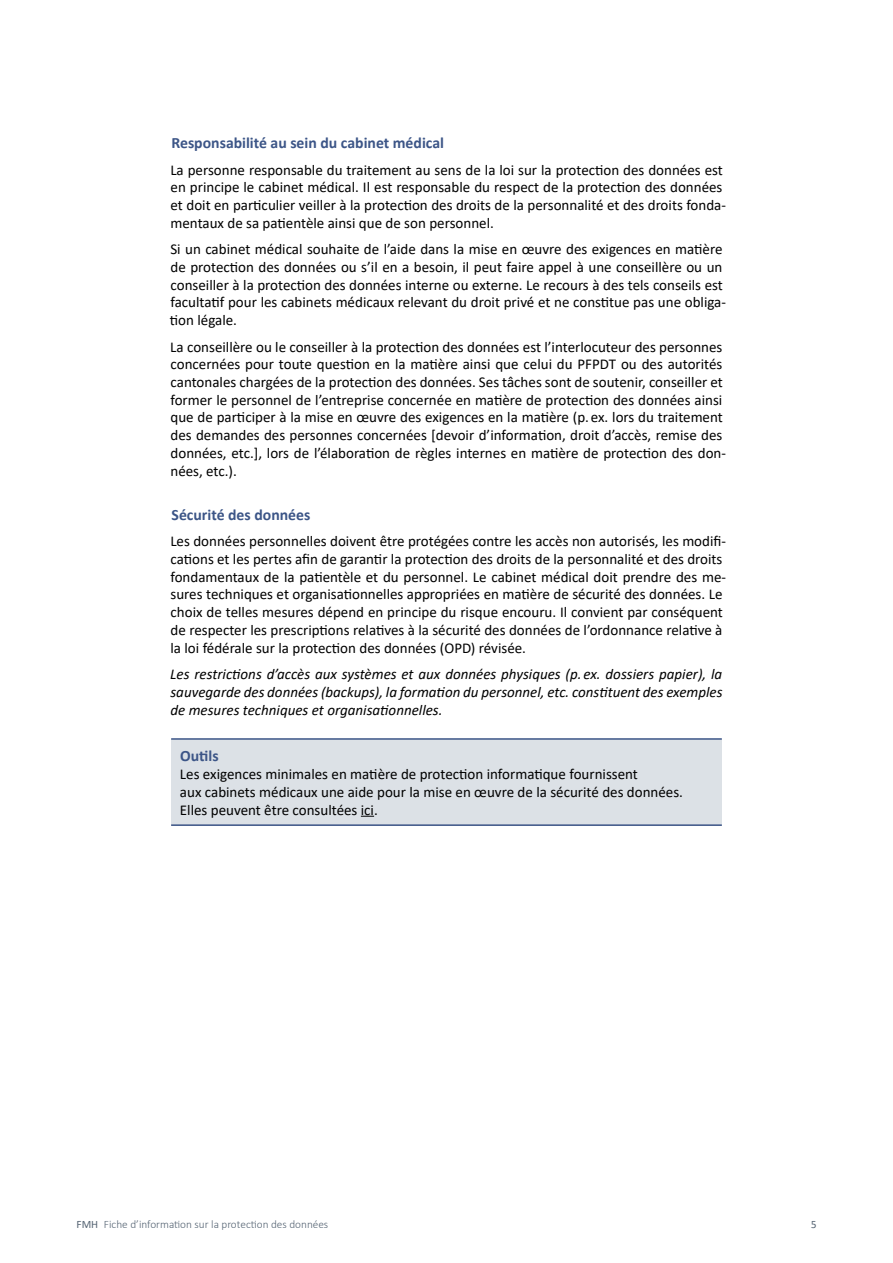
<style>
.page{position:relative;width:893px;height:1263px;background:#fff}
.page>*{position:absolute;margin:0;border:0;box-sizing:border-box;transform-origin:0 0}
.t1{font:700 15.75px "Calibri";color:#3c5587}
.t2{font:15px/17.7px "Calibri";color:#000}
.t3{font:italic 15px/17.7px "Calibri";color:#000;text-align:justify}
.t4{font:300 11.25px "Calibri";color:#556473}
.t5{font:11.25px "Calibri";color:#556473}
.s1{font-weight:400}
</style>
<div class="page">
<div style="left:171px;top:739px;width:551px;height:86px;background:#dce1e6"></div>
<hr style="left:171px;top:738px;width:551px;height:2px;background:#3c5587">
<hr style="left:171px;top:824px;width:551px;height:2px;background:#3c5587">
<svg style="left:361px;top:816px;width:13px;height:1px"></svg>
<p class="t1" style="left:171px;top:132px;width:274px">Responsabilité au sein du cabinet médical</p>
<p class="t2" style="left:170px;top:160px;width:557px">La personne responsable du traitement au sens de la loi sur la protection des données est en principe le cabinet médical. Il est responsable du respect de la protection des données et doit en particulier veiller à la protection des droits de la personnalité et des droits fonda&shy;mentaux de sa patientèle ainsi que de son personnel.</p>
<p class="t2" style="left:170px;top:240px;width:558px">Si un cabinet médical souhaite de l’aide dans la mise en œuvre des exigences en matière de protection des données ou s’il en a besoin, il peut faire appel à une conseillère ou un conseiller à la protection des données interne ou externe. Le recours à des tels conseils est facultatif pour les cabinets médicaux relevant du droit privé et ne constitue pas une obliga&shy;tion légale.</p>
<p class="t2" style="left:170px;top:337px;width:557px">La conseillère ou le conseiller à la protection des données est l’interlocuteur des personnes concernées pour toute question en la matière ainsi que celui du PFPDT ou des autorités cantonales chargées de la protection des données. Ses tâches sont de soutenir, conseiller et former le personnel de l’entreprise concernée en matière de protection des données ainsi que de participer à la mise en œuvre des exigences en la matière (p. ex. lors du traitement des demandes des personnes concernées [devoir d’information, droit d’accès, remise des données, etc.], lors de l’élaboration de règles internes en matière de protection des don&shy;nées, etc.).</p>
<p class="t1" style="left:172px;top:503px;width:140px">Sécurité des données</p>
<p class="t2" style="left:170px;top:532px;width:557px">Les données personnelles doivent être protégées contre les accès non autorisés, les modifi&shy;cations et les pertes afin de garantir la protection des droits de la personnalité et des droits fondamentaux de la patientèle et du personnel. Le cabinet médical doit prendre des me&shy;sures techniques et organisationnelles appropriées en matière de sécurité des données. Le choix de telles mesures dépend en principe du risque encouru. Il convient par conséquent de respecter les prescriptions relatives à la sécurité des données de l’ordonnance relative à la loi fédérale sur la protection des données (OPD) révisée.</p>
<p class="t3" style="left:170px;top:665px;width:554px">Les restrictions d’accès aux systèmes et aux données physiques (p. ex. dossiers papier), la sauvegarde des données (backups), la formation du personnel, etc. constituent des exemples de mesures techniques et organisationnelles.</p>
<p class="t1" style="left:180px;top:745px;width:40px">Outils</p>
<p class="t2" style="left:180px;top:765px;width:505px">Les exigences minimales en matière de protection informatique fournissent<br>aux cabinets médicaux une aide pour la mise en œuvre de la sécurité des données.<br>Elles peuvent être consultées ici.</p>
<p class="t4" style="left:77px;top:1217px;width:253px"><span class="s1">FMH</span> Fiche d’information sur la protection des données</p>
<p class="t5" style="left:811px;top:1216px;width:7px">5</p>
</div>
